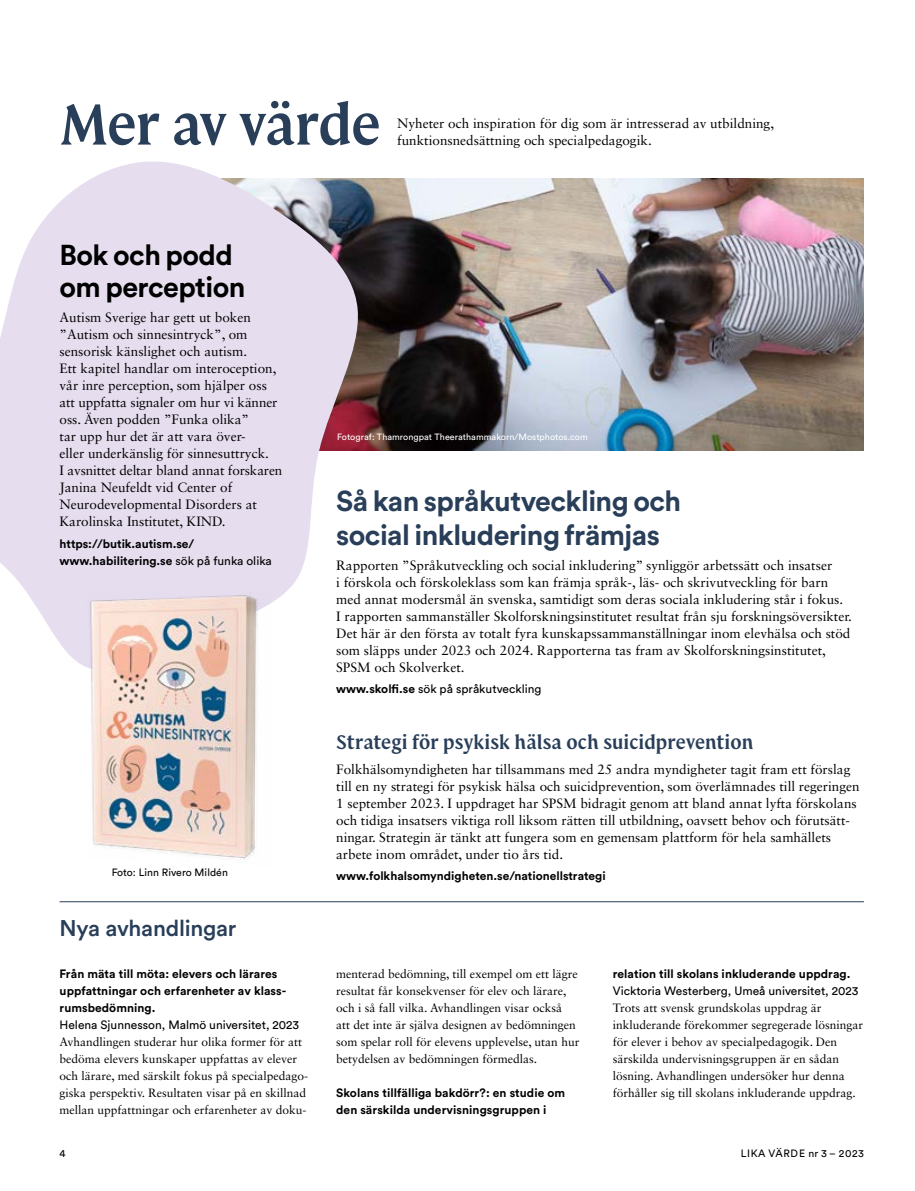
<style>
.page{position:relative;width:915px;height:1191px;background:#fff}
.page>*{position:absolute;margin:0;border:0;box-sizing:border-box;transform-origin:0 0}
.P_Bröd_9_p_Sabon{font:600 61.5px "SPSM Serif";letter-spacing:-.01em;color:#283e59}
.H2_19_p_Circular_Bold{font:700 28.5px/34px "Circular Pro";letter-spacing:-.02em;color:#283e59}
.H2_19_p_Circular_Bold-2{font:700 28.5px/31.5px "Circular Pro";letter-spacing:-.02em;color:#000}
.H3_15_p_Circular_Medium{font:500 22.5px "Circular Pro";letter-spacing:-.01em;color:#283e59}
.H2_14_p_SPSM_Serif_Semibold{font:600 21px "SPSM Serif";color:#283e59}
.P_Bröd_9_p_Sabon-2{font:13.5px/17px "Sabon LT Std";color:#000}
.P_Bröd_8_p_Sabon{font:12px/17px "Sabon LT Std";color:#000}
.P_Bröd_8_p_Sabon-2{font:700 12px/17px "Circular Pro";letter-spacing:.005em;color:#000}
.P_8_p_Circular{font:700 12px "Circular Pro";color:#000}
.H4_8_p_Circular_Bold{font:700 12px/17px "Circular Pro";letter-spacing:.005em;color:#000}
.H5_8_p_Circular_Book{font:12px "Circular Pro";color:#000}
.P_8_p_Circular-2{font:12px "Circular Pro";color:#000}
.P_Byline_7_p_Circular_copy{font:10.5px "Circular Pro";letter-spacing:.005em;color:#000}
.P_Byline_7_p_Circular_copy-2{font:10.5px "Circular Pro";letter-spacing:.05em;color:#000}
.P_Byline_7_p_Circular_copy-3{font:9px "Circular Pro";letter-spacing:.005em;color:#fff}
.s1{font-weight:400}
.s2{font-weight:700}
</style>
<div class="page">
<hr style="left:60px;top:901px;width:803px;height:1px;background:#283e59">
<img style="left:361px;top:179px;width:502px;height:272px">
<svg style="left:0;top:161px;width:361px;height:506px;fill:#e6ddef"></svg>
<img style="left:86px;top:591px;width:186px;height:269px">
<p class="P_Bröd_9_p_Sabon" style="left:60px;top:92px;width:322px">Mer av värde</p>
<p class="P_Bröd_9_p_Sabon-2" style="left:397px;top:114px;width:378px">Nyheter och inspiration för dig som är intresserad av utbildning, funktionsnedsättning och specialpedagogik.</p>
<p class="H2_19_p_Circular_Bold-2" style="left:59px;top:238px;width:187px">Bok och podd om perception</p>
<p class="P_Bröd_9_p_Sabon-2" style="left:59px;top:309px;width:224px">Autism Sverige har gett ut boken ”Autism och sinnesintryck”, om sensorisk känslighet och autism.<br>Ett kapitel handlar om interoception, vår inre perception, som hjälper oss att uppfatta signaler om hur vi känner oss. Även podden ”Funka olika”<br>tar upp hur det är att vara över-<br>eller underkänslig för sinnesuttryck.<br>I avsnittet deltar bland annat forskaren Janina Neufeldt vid Center of Neurodevelopmental Disorders at Karolinska Institutet, KIND.</p>
<p class="P_8_p_Circular" style="left:59px;top:535px;width:136px">https://butik.autism.se/</p>
<p class="P_8_p_Circular" style="left:59px;top:552px;width:214px">www.habilitering.se <span class="s1">sök på funka olika</span></p>
<p class="P_Byline_7_p_Circular_copy" style="left:112px;top:865px;width:118px">Foto: Linn Rivero Mildén</p>
<p class="H3_15_p_Circular_Medium" style="left:60px;top:912px;width:178px">Nya avhandlingar</p>
<p class="H4_8_p_Circular_Bold" style="left:60px;top:965px;width:228px">Från mäta till möta: elevers och lärares uppfattningar och erfarenheter av klass&shy;rumsbedömning.</p>
<p class="H5_8_p_Circular_Book" style="left:60px;top:1017px;width:241px">Helena Sjunnesson, Malmö universitet, 2023</p>
<p class="P_Bröd_8_p_Sabon" style="left:60px;top:1033px;width:250px">Avhandlingen studerar hur olika former för att bedöma elevers kunskaper uppfattas av elever och lärare, med särskilt fokus på specialpedago&shy;giska perspektiv. Resultaten visar på en skillnad mellan uppfattningar och erfarenheter av doku-</p>
<p class="P_Byline_7_p_Circular_copy-3" style="left:337px;top:431px;width:252px">Fotograf: Thamrongpat Theerathammakorn/Mostphotos.com</p>
<p class="H2_19_p_Circular_Bold" style="left:336px;top:482px;width:346px">Så kan språkutveckling och social inkludering främjas</p>
<p class="P_Bröd_9_p_Sabon-2" style="left:336px;top:557px;width:517px">Rapporten ”Språkutveckling och social inkludering” synliggör arbetssätt och insatser<br>i förskola och förskoleklass som kan främja språk-, läs- och skrivutveckling för barn med annat modersmål än svenska, samtidigt som deras sociala inkludering står i fokus.<br>I rapporten sammanställer Skolforskningsinstitutet resultat från sju forskningsöversikter.</p>
<p class="P_Bröd_9_p_Sabon-2" style="left:336px;top:625px;width:515px">Det här är den första av totalt fyra kunskapssammanställningar inom elevhälsa och stöd som släpps under 2023 och 2024. Rapporterna tas fram av Skolforskningsinstitutet,<br>SPSM och Skolverket.</p>
<p class="P_8_p_Circular-2" style="left:336px;top:681px;width:207px"><span class="s2">www.skolfi.se</span> sök på språkutveckling</p>
<h2 class="H2_14_p_SPSM_Serif_Semibold" style="left:336px;top:730px;width:419px">Strategi för psykisk hälsa och suicidprevention</h2>
<p class="P_Bröd_9_p_Sabon-2" style="left:336px;top:761px;width:525px">Folkhälsomyndigheten har tillsammans med 25 andra myndigheter tagit fram ett förslag till en ny strategi för psykisk hälsa och suicidprevention, som överlämnades till regeringen 1 september 2023. I uppdraget har SPSM bidragit genom att bland annat lyfta förskolans och tidiga insatsers viktiga roll liksom rätten till utbildning, oavsett behov och förutsätt&shy;ningar. Strategin är tänkt att fungera som en gemensam plattform för hela samhällets arbete inom området, under tio års tid.</p>
<p class="P_8_p_Circular" style="left:336px;top:868px;width:271px">www.folkhalsomyndigheten.se/nationellstrategi</p>
<p class="P_Bröd_8_p_Sabon" style="left:336px;top:965px;width:244px">menterad bedömning, till exempel om ett lägre resultat får konsekvenser för elev och lärare, och i så fall vilka. Avhandlingen visar också<br>att det inte är själva designen av bedömningen som spelar roll för elevens upplevelse, utan hur betydelsen av bedömningen förmedlas.</p>
<p class="P_Bröd_8_p_Sabon-2" style="left:336px;top:1084px;width:230px">Skolans tillfälliga bakdörr?: en studie om den särskilda undervisningsgruppen i</p>
<p class="P_Bröd_8_p_Sabon-2" style="left:612px;top:965px;width:239px">relation till skolans inkluderande uppdrag.</p>
<p class="H5_8_p_Circular_Book" style="left:612px;top:983px;width:247px">Vicktoria Westerberg, Umeå universitet, 2023</p>
<p class="P_Bröd_8_p_Sabon" style="left:612px;top:999px;width:252px">Trots att svensk grundskolas uppdrag är inkluderande förekommer segregerade lösningar för elever i behov av specialpedagogik. Den särskilda undervisningsgruppen är en sådan lösning. Avhandlingen undersöker hur denna förhåller sig till skolans inkluderande uppdrag.</p>
<p class="P_Byline_7_p_Circular_copy" style="left:60px;top:1146px;width:8px">4</p>
<p class="P_Byline_7_p_Circular_copy-2" style="left:740px;top:1146px;width:125px">LIKA VÄRDE nr 3 – 2023</p>
</div>
